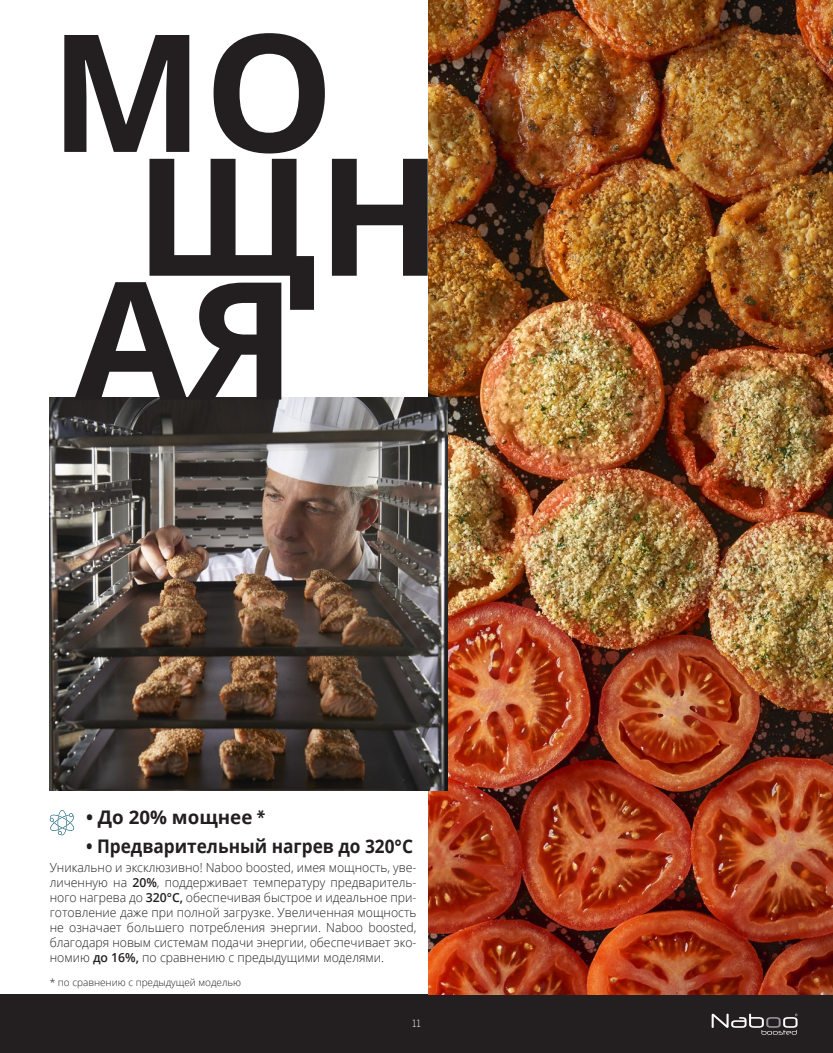
<style>
.page{position:relative;width:833px;height:1053px;background:#fff}
.page>*{position:absolute;margin:0;border:0;box-sizing:border-box;transform-origin:0 0}
.t1{font:700 163.75px "Open Sans";color:#231f20}
.t2{font:700 18.75px "Open Sans";color:#231f20;scale:.92 1}
.t3{font:700 18.75px "Open Sans";color:#231f20}
.t4{font:300 12.5px/15px "Open Sans";color:#231f20;text-align:justify}
.t5{font:300 10px "Open Sans";color:#231f20}
.t6{font:300 10px "Benton Sans";color:#fff}
.s1{font-family:"Benton Sans"}
.s2{font-weight:600}
</style>
<div class="page">
<div style="left:0;top:994px;width:833px;height:58px;background:#231f20"></div>
<svg style="left:711px;top:1013px;width:86px;height:21px"></svg>
<img style="left:429px;top:0;width:404px;height:994px">
<img style="left:50px;top:398px;width:397px;height:392px">
<svg style="left:50px;top:810px;width:25px;height:25px"></svg>
<p class="t1" style="left:50px;top:-23px;width:286px">МО</p>
<p class="t1" style="left:135px;top:101px;width:309px">ЩН</p>
<p class="t1" style="left:74px;top:224px;width:223px">АЯ</p>
<p class="t3" style="left:86px;top:804px;width:181px">• До 20% мощнее <span class="s1">*</span></p>
<p class="t2" style="left:86px;top:832px;width:357px">• Предварительный нагрев до 320°C</p>
<p class="t4" style="left:50px;top:859px;width:368px">Уникально и эксклюзивно! Naboo boosted, имея мощность, уве&shy;личенную на <span class="s2">20%</span>, поддерживает температуру предваритель&shy;ного нагрева до <span class="s2">320°C,</span> обеспечивая быстрое и идеальное при&shy;готовление даже при полной загрузке. Увеличенная мощность не означает большего потребления энергии. Naboo boosted, благодаря новым системам подачи энергии, обеспечивает эко&shy;номию <span class="s2">до 16%,</span> по сравнению с предыдущими моделями.</p>
<p class="t5" style="left:50px;top:975px;width:193px">* по сравнению с предыдущей моделью</p>
<p class="t6" style="left:412px;top:1017px;width:10px">11</p>
</div>
